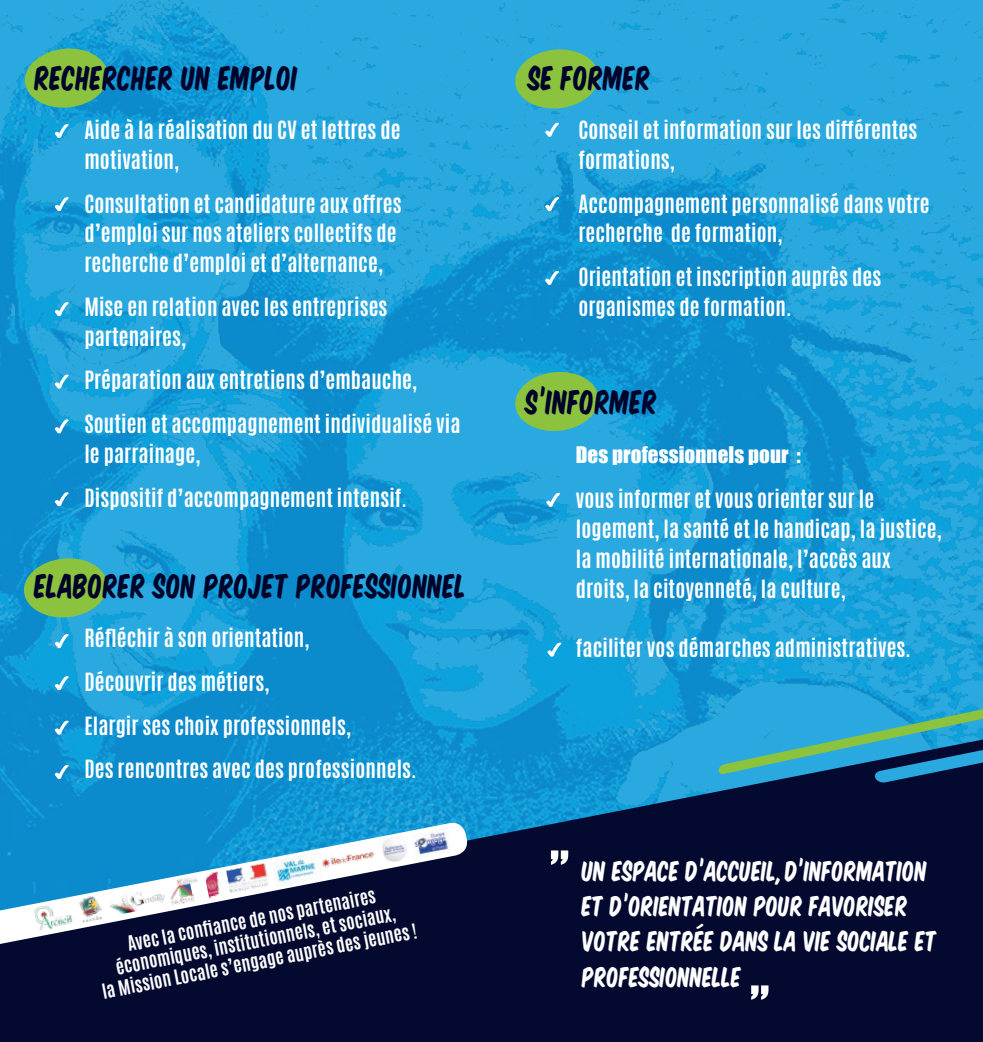
<style>
.page{position:relative;width:983px;height:1042px;background:#fff}
.page>*{position:absolute;margin:0;border:0;box-sizing:border-box;transform-origin:0 0}
.t1{font:56px "Impact";color:#fff}
.t2{font:31.5px "Komika Title";letter-spacing:.005em;color:#00032a}
.t3{font:26.25px/35.5px "Komika Title";color:#fff}
.t4{font:700 21px/29.8px "Antonio";letter-spacing:.005em;color:#fff}
.t5{font:21px "Impact";letter-spacing:.005em;color:#fff}
.t6{font:700 17.5px/21px "Antonio";color:#fff;text-align:center}
</style>
<div class="page">
<img style="left:0;top:0;width:982px;height:739px">
<svg style="left:0;top:739px;width:982px;height:303px;background:#073968"></svg>
<svg style="left:513px;top:370px;width:87px;height:63px;background:#6cba6e"></svg>
<svg style="left:22px;top:556px;width:87px;height:63px;background:#69b66b"></svg>
<svg style="left:513px;top:47px;width:87px;height:64px;background:#6cba70"></svg>
<svg style="left:23px;top:46px;width:86px;height:64px;background:#67b66c"></svg>
<svg style="left:545px;top:123px;width:14px;height:14px"></svg>
<svg style="left:545px;top:197px;width:14px;height:14px"></svg>
<svg style="left:545px;top:271px;width:13px;height:14px"></svg>
<svg style="left:546px;top:493px;width:14px;height:14px"></svg>
<svg style="left:547px;top:642px;width:14px;height:14px"></svg>
<svg style="left:55px;top:124px;width:14px;height:14px"></svg>
<svg style="left:55px;top:197px;width:14px;height:14px"></svg>
<svg style="left:55px;top:302px;width:14px;height:14px"></svg>
<svg style="left:55px;top:375px;width:14px;height:13px"></svg>
<svg style="left:55px;top:419px;width:14px;height:14px"></svg>
<svg style="left:55px;top:492px;width:14px;height:14px"></svg>
<svg style="left:55px;top:676px;width:14px;height:14px"></svg>
<svg style="left:55px;top:720px;width:14px;height:14px"></svg>
<svg style="left:55px;top:765px;width:14px;height:14px"></svg>
<svg style="left:55px;top:634px;width:14px;height:14px"></svg>
<svg style="left:716px;top:367px;width:266px;height:634px;background:#136898"></svg>
<svg style="left:0;top:820px;width:469px;height:141px;background:#173e68"></svg>
<svg style="left:33px;top:827px;width:422px;height:105px"></svg>
<img style="left:33px;top:901px;width:42px;height:31px">
<h2 class="t2" style="left:35px;top:54px;width:265px">RECHERCHER UN EMPLOI</h2>
<p class="t4" style="left:84px;top:115px;width:317px">Aide à la réalisation du CV et lettres de motivation,</p>
<p class="t4" style="left:84px;top:189px;width:319px">Consultation et candidature aux offres d’emploi sur nos ateliers collectifs de recherche d’emploi et d’alternance,</p>
<p class="t4" style="left:84px;top:292px;width:304px">Mise en relation avec les entreprises partenaires,</p>
<p class="t4" style="left:84px;top:359px;width:377px;line-height:43.8px">Préparation aux entretiens d’embauche,<br>Soutien et accompagnement individualisé via</p>
<p class="t4" style="left:84px;top:432px;width:324px;line-height:43.8px">le parrainage,<br>Dispositif d’accompagnement intensif.</p>
<h2 class="t2" style="left:35px;top:563px;width:433px">ELABORER SON PROJET PROFESSIONNEL</h2>
<p class="t4" style="left:84px;top:616px;width:334px;line-height:43.8px">Réfléchir à son orientation,<br>Découvrir des métiers,<br>Elargir ses choix professionnels,<br>Des rencontres avec des professionnels.</p>
<p class="t6" style="left:92px;top:940px;width:322px;rotate:-11deg">Avec la confi ance de nos partenaires économiques, institutionnels, et sociaux,<br>la Mission Locale s’engage auprès des jeunes !</p>
<h2 class="t2" style="left:528px;top:54px;width:124px">SE FORMER</h2>
<p class="t4" style="left:578px;top:115px;width:340px">Conseil et information sur les différentes formations,</p>
<p class="t4" style="left:578px;top:189px;width:353px">Accompagnement personnalisé dans votre recherche de formation,</p>
<p class="t4" style="left:578px;top:262px;width:304px">Orientation et inscription auprès des organismes de formation.</p>
<h2 class="t2" style="left:526px;top:378px;width:133px">S’INFORMER</h2>
<p class="t5" style="left:575px;top:438px;width:226px">Des professionnels pour :</p>
<p class="t4" style="left:575px;top:485px;width:367px">vous informer et vous orienter sur le logement, la santé et le handicap, la justice, la mobilité internationale, l’accès aux droits, la citoyenneté, la culture,</p>
<p class="t4" style="left:575px;top:633px;width:336px">faciliter vos démarches administratives.</p>
<h1 class="t1" style="left:550px;top:829px;width:21px">”</h1>
<p class="t3" style="left:582px;top:851px;width:356px">UN ESPACE D’ACCUEIL, D’INFORMATION<br>ET D’ORIENTATION POUR FAVORISER<br>VOTRE ENTRÉE DANS LA VIE SOCIALE ET<br>PROFESSIONNELLE</p>
<h1 class="t1" style="left:750px;top:964px;width:21px">”</h1>
</div>
